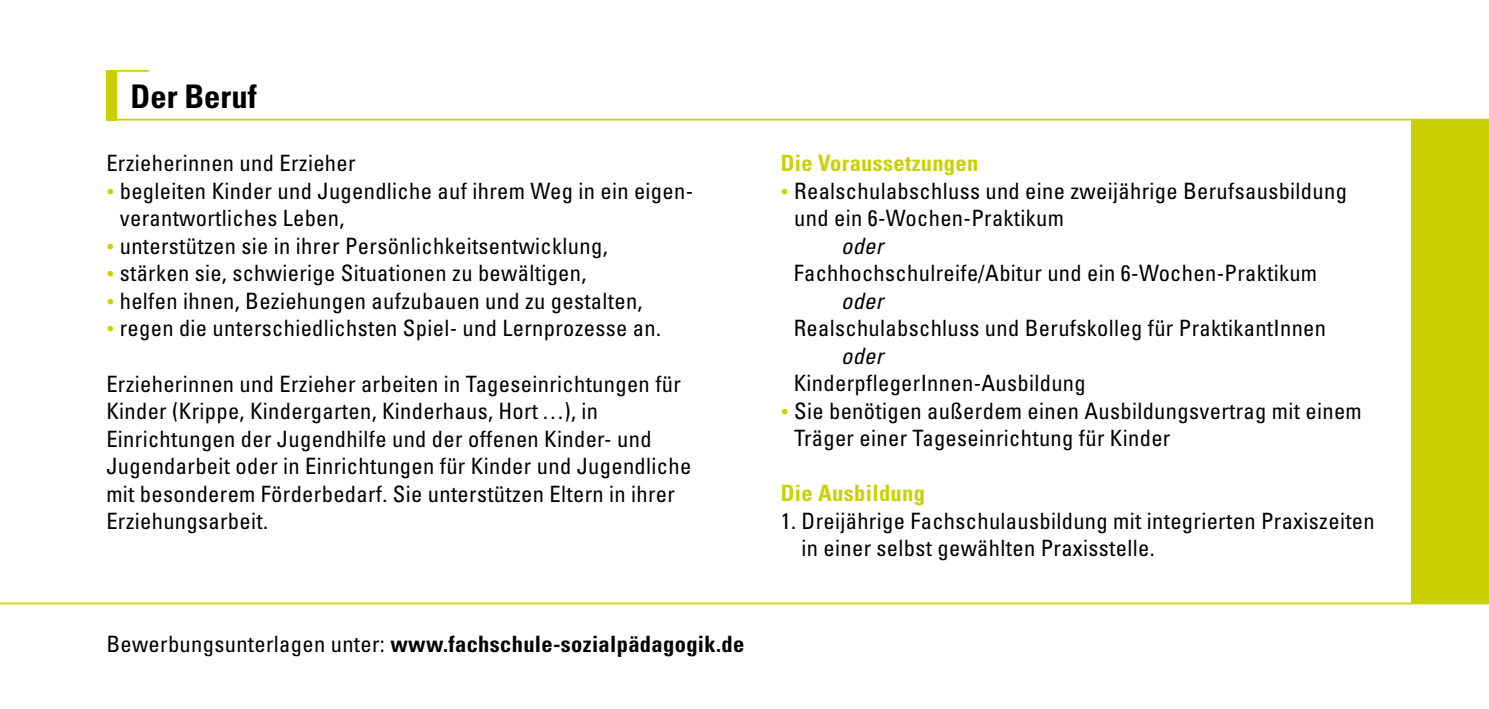
<style>
.page{position:relative;width:1489px;height:709px;background:#fff}
.page>*{position:absolute;margin:0;border:0;box-sizing:border-box;transform-origin:0 0}
.t1{font:700 condensed 32.5px "Univers";color:#000}
.t2{font:condensed 22.5px/27.5px "Univers";letter-spacing:.015em;color:#000}
.t3{font:700 condensed 22.5px "Univers";letter-spacing:.015em;color:#000}
.t4{font:700 condensed 22.5px "Univers";letter-spacing:.015em;color:#c9d200}
.t5{font:italic condensed 22.5px "Univers";color:#000}
.s1{font-family:"Garamond";font-stretch:normal;color:#c9d200}
.s2{font-weight:400}
.s3{color:#fff}
.s4{font-style:italic}
</style>
<div class="page">
<div style="left:106px;top:71px;width:11px;height:49px;background:#c9d200"></div>
<hr style="left:106px;top:70px;width:43px;height:2px;background:#c9d200">
<hr style="left:0;top:602px;width:1488px;height:2px;background:#c9d200">
<hr style="left:106px;top:119px;width:1382px;height:1px;background:#c9d200">
<div style="left:1410px;top:120px;width:78px;height:484px;background:#c9d200"></div>
<h1 class="t1" style="left:131px;top:77px;width:128px">Der Beruf</h1>
<p class="t2" style="left:106px;top:149px;width:251px">Erzieherinnen und Erzieher</p>
<p class="t2" style="left:120px;top:177px;width:575px;text-indent:-13px"><span class="s1">•</span> begleiten Kinder und Jugendliche auf ihrem Weg in ein eigen&shy;verantwortliches Leben,</p>
<p class="t2" style="left:106px;top:232px;width:503px"><span class="s1">•</span> unterstützen sie in ihrer Persönlichkeitsentwicklung,</p>
<p class="t2" style="left:106px;top:259px;width:481px"><span class="s1">•</span> stärken sie, schwierige Situationen zu bewältigen,</p>
<p class="t2" style="left:106px;top:287px;width:537px"><span class="s1">•</span> helfen ihnen, Beziehungen aufzubauen und zu gestalten,</p>
<p class="t2" style="left:106px;top:314px;width:556px"><span class="s1">•</span> regen die unterschiedlichsten Spiel- und Lernprozesse an.</p>
<p class="t2" style="left:106px;top:369px;width:586px">Erzieherinnen und Erzieher arbeiten in Tageseinrichtungen für Kinder (Krippe, Kindergarten, Kinderhaus, Hort…), in Einrichtungen der Jugendhilfe und der offenen Kinder- und Jugendarbeit oder in Einrichtungen für Kinder und Jugendliche mit besonderem Förderbedarf. Sie unterstützen Eltern in ihrer Erziehungsarbeit.</p>
<p class="t3" style="left:106px;top:630px;width:639px"><span class="s2">Bewerbungsunterlagen unter:</span> www.fachschule-sozialpädagogik.de</p>
<p class="t4" style="left:780px;top:149px;width:199px">Die Voraussetzungen</p>
<p class="t2" style="left:794px;top:177px;width:554px;text-indent:-13px"><span class="s1">•</span> Realschulabschluss und eine zweijährige Berufsausbildung und ein 6-Wochen-Praktikum</p>
<p class="t5" style="left:841px;top:231px;width:44px">oder</p>
<p class="t2" style="left:841px;top:259px;width:477px;text-indent:-60px"><span class="s3">•</span> Fachhochschulreife/Abitur und ein 6-Wochen-Praktikum <span class="s4">oder</span></p>
<p class="t2" style="left:841px;top:314px;width:486px;text-indent:-60px"><span class="s3">•</span> Realschulabschluss und Berufskolleg für PraktikantInnen <span class="s4">oder</span></p>
<p class="t2" style="left:780px;top:369px;width:306px"><span class="s3">•</span> KinderpflegerInnen-Ausbildung</p>
<p class="t2" style="left:794px;top:397px;width:569px;text-indent:-13px"><span class="s1">•</span> Sie benötigen außerdem einen Ausbildungsvertrag mit einem<br>Träger einer Tageseinrichtung für Kinder</p>
<p class="t4" style="left:780px;top:479px;width:146px">Die Ausbildung</p>
<p class="t2" style="left:801px;top:507px;width:574px;text-indent:-21px">1. Dreijährige Fachschulausbildung mit integrierten Praxiszeiten in einer selbst gewählten Praxisstelle.</p>
</div>
